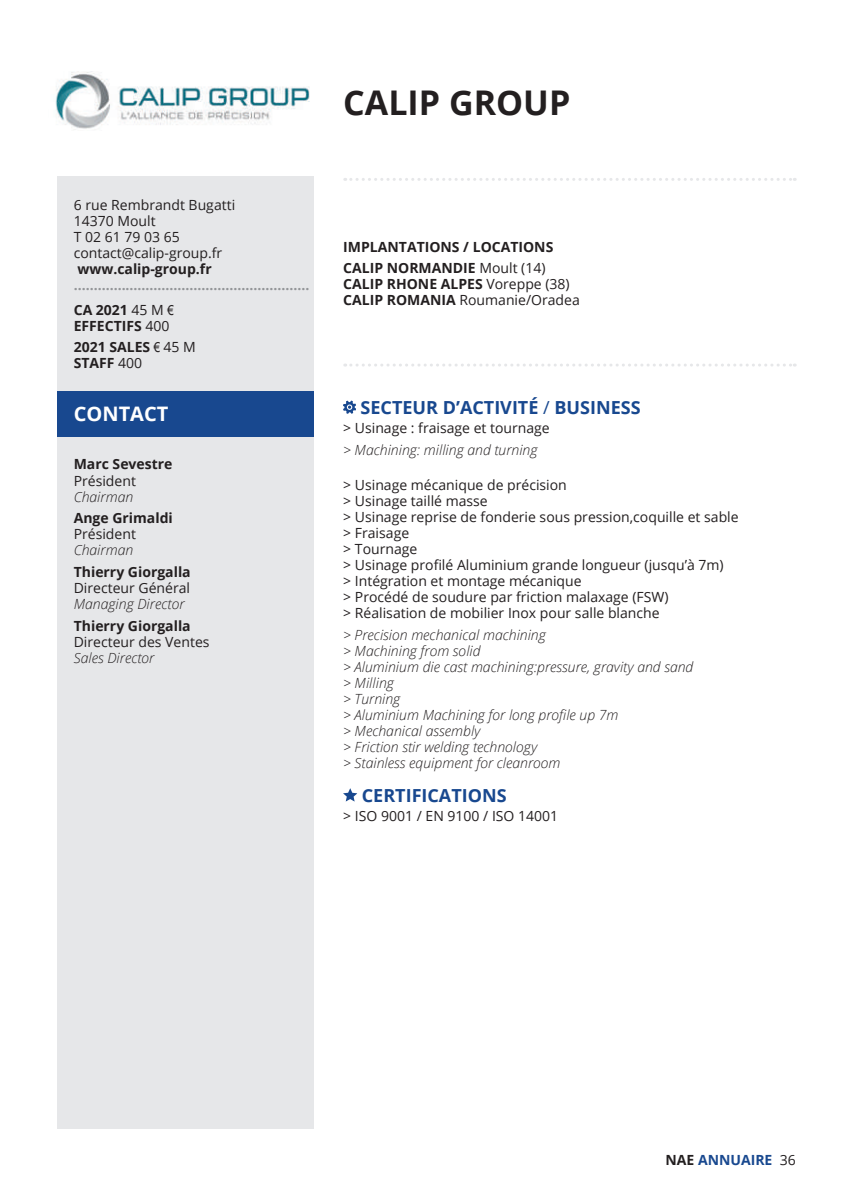
<style>
.page{position:relative;width:851px;height:1191px;background:#fff}
.page>*{position:absolute;margin:0;border:0;box-sizing:border-box;transform-origin:0 0}
.t1{font:700 34px "Open Sans";color:#231f20}
.t2{font:700 20px "Open Sans";color:#fff}
.t3{font:700 18px "Open Sans";color:#18488f}
.t4{font:14px/16px "Open Sans";color:#231f20}
.t5{font:italic 300 14px/16px "Open Sans";color:#231f20}
.t6{font:700 14px/21.6px "Open Sans";color:#231f20}
.t7{font:700 14px/24.6px "Open Sans";color:#939598}
.t8{font:700 14px "Open Sans";color:#18488f}
.s1{color:#231f20}
.s2{font-weight:400;color:#231f20}
.s3{font-family:"Arial Narrow";font-weight:400;color:#231f20}
.s4{font-weight:400}
.s5{font-family:"Arial Narrow";font-weight:400}
</style>
<div class="page">
<svg style="left:345px;top:178px;width:450px;height:3px"></svg>
<div style="left:57px;top:176px;width:256px;height:952px;background:#e6e7e9"></div>
<svg style="left:343px;top:400px;width:13px;height:14px"></svg>
<svg style="left:343px;top:788px;width:14px;height:13px"></svg>
<div style="left:57px;top:391px;width:256px;height:45px;background:#18488f"></div>
<img style="left:55px;top:71px;width:254px;height:59px">
<svg style="left:345px;top:363px;width:450px;height:3px"></svg>
<p class="t4" style="left:74px;top:196px;width:163px">6 rue Rembrandt Bugatti<br>14370 Moult<br>T 02 61 79 03 65 contact@calip-group.fr</p>
<p class="t6" style="left:77px;top:258px;width:136px">www.calip-group.fr</p>
<p class="t7" style="left:74px;top:272px;width:237px">...........................................................<br><span class="s1">CA 2021</span> <span class="s2">45 M</span> <span class="s3">€</span></p>
<p class="t6" style="left:74px;top:314px;width:123px">EFFECTIFS <span class="s4">400<br></span>2021 SALES <span class="s5">€</span> <span class="s4">45 M</span></p>
<p class="t6" style="left:74px;top:352px;width:70px">STAFF <span class="s4">400</span></p>
<h2 class="t2" style="left:74px;top:400px;width:96px">CONTACT</h2>
<p class="t6" style="left:74px;top:453px;width:100px">Marc Sevestre</p>
<p class="t4" style="left:74px;top:472px;width:64px">Président</p>
<p class="t5" style="left:74px;top:488px;width:61px">Chairman</p>
<p class="t6" style="left:74px;top:507px;width:101px">Ange Grimaldi</p>
<p class="t4" style="left:74px;top:526px;width:64px">Président</p>
<p class="t5" style="left:74px;top:541px;width:61px">Chairman</p>
<p class="t6" style="left:74px;top:560px;width:118px">Thierry Giorgalla</p>
<p class="t4" style="left:74px;top:579px;width:118px">Directeur Général</p>
<p class="t5" style="left:74px;top:595px;width:112px">Managing Director</p>
<p class="t6" style="left:74px;top:614px;width:118px">Thierry Giorgalla</p>
<p class="t4" style="left:74px;top:633px;width:137px">Directeur des Ventes</p>
<p class="t5" style="left:74px;top:649px;width:82px">Sales Director</p>
<h1 class="t1" style="left:343px;top:79px;width:228px">CALIP GROUP</h1>
<p class="t6" style="left:343px;top:235px;width:212px">IMPLANTATIONS / LOCATIONS<br>CALIP NORMANDIE <span class="s4">Moult (14)</span></p>
<p class="t6" style="left:343px;top:276px;width:238px;line-height:16px">CALIP RHONE ALPES <span class="s4">Voreppe (38)<br></span>CALIP ROMANIA <span class="s4">Roumanie/Oradea</span></p>
<p class="t3" style="left:360px;top:395px;width:281px">SECTEUR D’ACTIVITÉ <span class="s4">/</span> BUSINESS</p>
<p class="t4" style="left:343px;top:420px;width:208px">&gt; Usinage : fraisage et tournage</p>
<p class="t5" style="left:343px;top:441px;width:196px">&gt; Machining: milling and turning</p>
<p class="t4" style="left:343px;top:476px;width:397px">&gt; Usinage mécanique de précision<br>&gt; Usinage taillé masse<br>&gt; Usinage reprise de fonderie sous pression,coquille et sable &gt; Fraisage<br>&gt; Tournage<br>&gt; Usinage profilé Aluminium grande longueur (jusqu’à 7m)<br>&gt; Intégration et montage mécanique<br>&gt; Procédé de soudure par friction malaxage (FSW)<br>&gt; Réalisation de mobilier Inox pour salle blanche</p>
<p class="t5" style="left:343px;top:626px;width:351px">&gt; Precision mechanical machining<br>&gt; Machining from solid<br>&gt; Aluminium die cast machining:pressure, gravity and sand &gt; Milling<br>&gt; Turning<br>&gt; Aluminium Machining for long profile up 7m<br>&gt; Mechanical assembly<br>&gt; Friction stir welding technology<br>&gt; Stainless equipment for cleanroom</p>
<p class="t3" style="left:362px;top:783px;width:146px">CERTIFICATIONS</p>
<p class="t4" style="left:343px;top:808px;width:216px">&gt; ISO 9001 / EN 9100 / ISO 14001</p>
<p class="t8" style="left:665px;top:1150px;width:132px"><span class="s1">NAE</span> ANNUAIRE <span class="s2">36</span></p>
</div>
